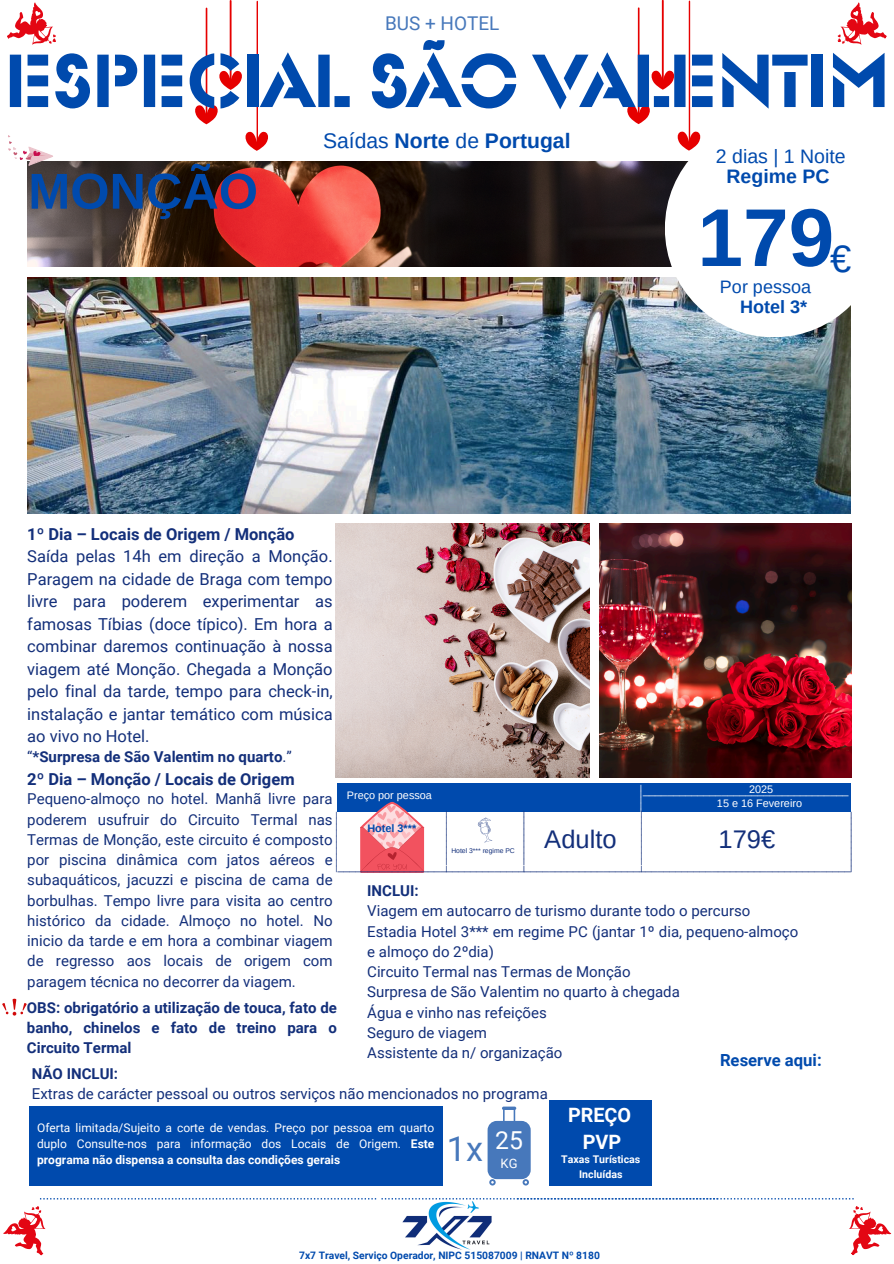
<style>
.page{position:relative;width:894px;height:1264px;background:#fff}
.page>*{position:absolute;margin:0;border:0;box-sizing:border-box;transform-origin:0 0}
.t1{font:700 81.9px "Arimo";color:#004aad}
.t2{font:78.3px "Glaser Stencil Com";color:#004aad}
.t3{font:700 50.4px "Arimo";color:#004aad}
.t4{font:38.1px "Arimo";color:#004aad}
.t5{font:34.2px "Roboto";color:#4778bb}
.t6{font:25.5px "Arimo";color:#132f7a}
.t7{font:24.75px "Roboto";color:#fff}
.t8{font:700 21.15px "Arimo";color:#004aad}
.t9{font:700 19.8px "Roboto";color:#fff}
.t10{font:19.5px "Arimo";color:#004aad}
.t11{font:700 19.5px "Arimo";color:#004aad}
.t12{font:18.9px "Roboto";color:#4778bb}
.t13{font:18px "Arimo";color:#004aad}
.t14{font:700 18px "Arimo";color:#004aad}
.t15{font:700 16.65px "Roboto";color:#004aad}
.t16{font:16.5px/22.5px "Roboto";color:#132f7a;text-align:justify}
.t17{font:700 16.5px "Roboto";color:#132f7a}
.t18{font:15px/20.2px "Roboto";color:#132f7a;text-align:justify}
.t19{font:700 15px/20.2px "Roboto";color:#132f7a;text-align:justify}
.t20{font:12.9px "Roboto";color:#fff}
.t21{font:12px/16px "Roboto";color:#fff;text-align:justify}
.t22{font:10.8px "Arimo";color:#132f7a}
.t23{font:10.8px "Arimo";color:#fff}
.t24{font:700 10.8px "Arimo";color:#004aad}
.t25{font:700 10.65px "Roboto";color:#fff}
.t26{font:700 10.35px "Roboto";color:#004aad}
.t27{font:6.75px "Arimo";color:#132f7a}
.s1{font-weight:400}
.s2{font-weight:700}
</style>
<div class="page">
<div style="left:29px;top:1106px;width:413px;height:79px;background:#004aad"></div>
<svg style="left:487px;top:1106px;width:43px;height:79px"></svg>
<img style="left:335px;top:523px;width:254px;height:254px">
<img style="left:599px;top:523px;width:252px;height:254px">
<img style="left:27px;top:277px;width:823px;height:236px">
<img style="left:27px;top:162px;width:659px;height:104px">
<hr style="left:637px;top:8px;width:2px;height:109px;background:#e60000">
<hr style="left:661px;top:1px;width:2px;height:83px;background:#e60000">
<hr style="left:688px;top:1px;width:2px;height:144px;background:#e60000">
<svg style="left:627px;top:104px;width:23px;height:20px"></svg>
<svg style="left:651px;top:70px;width:23px;height:20px"></svg>
<svg style="left:677px;top:131px;width:23px;height:20px"></svg>
<div style="left:664px;top:120px;width:218px;height:217px;background:#fff;border-radius:50%"></div>
<div style="left:337px;top:783px;width:514px;height:29px;background:#004aad"></div>
<svg style="left:477px;top:817px;width:15px;height:25px"></svg>
<div style="left:549px;top:1100px;width:102px;height:85px;background:#004aad"></div>
<svg style="left:7px;top:2px;width:49px;height:43px"></svg>
<hr style="left:206px;top:8px;width:1px;height:110px;background:#e60000">
<hr style="left:230px;top:1px;width:1px;height:84px;background:#e60000">
<hr style="left:256px;top:2px;width:2px;height:143px;background:#e60000">
<svg style="left:195px;top:104px;width:23px;height:20px"></svg>
<svg style="left:219px;top:70px;width:23px;height:20px"></svg>
<svg style="left:245px;top:131px;width:23px;height:20px"></svg>
<svg style="left:837px;top:2px;width:50px;height:43px"></svg>
<svg style="left:3px;top:1198px;width:889px;height:58px"></svg>
<svg style="left:8px;top:135px;width:46px;height:38px"></svg>
<svg style="left:360px;top:801px;width:64px;height:71px"></svg>
<svg style="left:2px;top:998px;width:25px;height:17px"></svg>
<p class="t12" style="left:385px;top:12px;width:116px">BUS + HOTEL</p>
<p class="t2" style="left:5px;top:36px;width:886px">ESPECIAL SÃO VALENTIM</p>
<h2 class="t10" style="left:715px;top:145px;width:131px">2 dias | 1 Noite</h2>
<p class="t11" style="left:726px;top:166px;width:104px">Regime PC</p>
<h1 class="t8" style="left:323px;top:129px;width:249px"><span class="s1">Saídas</span> Norte <span class="s1">de</span> Portugal</h1>
<p class="t3" style="left:28px;top:163px;width:231px">MONÇÃO</p>
<p class="t1" style="left:697px;top:192px;width:138px">179</p>
<p class="t4" style="left:829px;top:238px;width:23px">€</p>
<p class="t13" style="left:719px;top:277px;width:93px">Por pessoa</p>
<p class="t14" style="left:740px;top:296px;width:68px">Hotel 3*</p>
<p class="t17" style="left:27px;top:524px;width:269px">1º Dia – Locais de Origem / Monção</p>
<p class="t16" style="left:27px;top:545px;width:307px">Saída pelas 14h em direção a Monção.<br>Paragem na cidade de Braga com tempo livre para poderem experimentar as famosas Tíbias (doce típico). Em hora a combinar daremos continuação à nossa viagem até Monção. Chegada a Monção pelo final da tarde, tempo para check-in, instalação e jantar temático com música ao vivo no Hotel.</p>
<p class="t19" style="left:27px;top:746px;width:266px"><span class="s1">“</span>*Surpresa de São Valentim no quarto<span class="s1">.”</span></p>
<h3 class="t17" style="left:27px;top:770px;width:269px">2º Dia – Monção / Locais de Origem</h3>
<p class="t18" style="left:27px;top:789px;width:307px">Pequeno-almoço no hotel. Manhã livre para poderem usufruir do Circuito Termal nas Termas de Monção, este circuito é composto por piscina dinâmica com jatos aéreos e subaquáticos, jacuzzi e piscina de cama de borbulhas. Tempo livre para visita ao centro histórico da cidade. Almoço no hotel. No inicio da tarde e em hora a combinar viagem de regresso aos locais de origem com paragem técnica no decorrer da viagem.</p>
<p class="t23" style="left:629px;top:815px;width:32px;rotate:-90deg">_____</p>
<p class="t23" style="left:749px;top:783px;width:26px">2025</p>
<p class="t23" style="left:347px;top:788px;width:87px">Preço por pessoa</p>
<p class="t23" style="left:643px;top:784px;width:207px">__________________________________</p>
<p class="t23" style="left:716px;top:797px;width:87px">15 e 16 Fevereiro</p>
<p class="t22" style="left:435px;top:871px;width:62px;rotate:-90deg">__________</p>
<p class="t22" style="left:512px;top:871px;width:62px;rotate:-90deg">__________</p>
<p class="t22" style="left:629px;top:871px;width:62px;rotate:-90deg">__________</p>
<p class="t22" style="left:325px;top:872px;width:62px;rotate:-90deg">__________</p>
<h6 class="t22" style="left:839px;top:872px;width:62px;rotate:-90deg">__________</h6>
<p class="t24" style="left:367px;top:821px;width:50px">Hotel 3***</p>
<p class="t6" style="left:544px;top:824px;width:74px">Adulto</p>
<p class="t22" style="left:337px;top:859px;width:514px">_____________________________________________________________________________________</p>
<p class="t6" style="left:718px;top:824px;width:58px">179€</p>
<p class="t27" style="left:451px;top:846px;width:65px">Hotel 3*** regime PC</p>
<p class="t19" style="left:367px;top:880px;width:53px">INCLUI:</p>
<h5 class="t18" style="left:367px;top:901px;width:384px">Viagem em autocarro de turismo durante todo o percurso</h5>
<h5 class="t18" style="left:367px;top:921px;width:432px">Estadia Hotel 3*** em regime PC (jantar 1º dia, pequeno-almoço e almoço do 2ºdia)</h5>
<p class="t18" style="left:367px;top:961px;width:265px">Circuito Termal nas Termas de Monção</p>
<p class="t18" style="left:367px;top:982px;width:314px">Surpresa de São Valentim no quarto à chegada</p>
<p class="t18" style="left:367px;top:1002px;width:181px">Água e vinho nas refeições</p>
<p class="t18" style="left:367px;top:1022px;width:121px">Seguro de viagem</p>
<p class="t18" style="left:367px;top:1042px;width:197px">Assistente da n/ organização</p>
<p class="t19" style="left:27px;top:997px;width:311px">OBS: obrigatório a utilização de touca, fato de banho, chinelos e fato de treino para o Circuito Termal</p>
<p class="t15" style="left:719px;top:1050px;width:103px">Reserve aqui:</p>
<p class="t19" style="left:32px;top:1063px;width:88px">NÃO INCLUI:</p>
<p class="t18" style="left:32px;top:1083px;width:517px">Extras de carácter pessoal ou outros serviços não mencionados no programa</p>
<p class="t21" style="left:37px;top:1120px;width:398px">Oferta limitada/Sujeito a corte de vendas. Preço por pessoa em quarto duplo Consulte-nos para informação dos Locais de Origem. <span class="s2">Este programa não dispensa a consulta das condições gerais</span></p>
<p class="t5" style="left:446px;top:1129px;width:38px">1x</p>
<p class="t7" style="left:495px;top:1125px;width:29px">25</p>
<p class="t20" style="left:500px;top:1155px;width:18px">KG</p>
<p class="t9" style="left:568px;top:1103px;width:65px">PREÇO</p>
<p class="t9" style="left:582px;top:1130px;width:40px">PVP</p>
<p class="t25" style="left:561px;top:1153px;width:81px">Taxas Turísticas</p>
<p class="t25" style="left:579px;top:1167px;width:45px">Incluídas</p>
<p class="t26" style="left:299px;top:1248px;width:302px">7x7 Travel, Serviço Operador, NIPC 515087009 | RNAVT Nº 8180</p>
</div>
